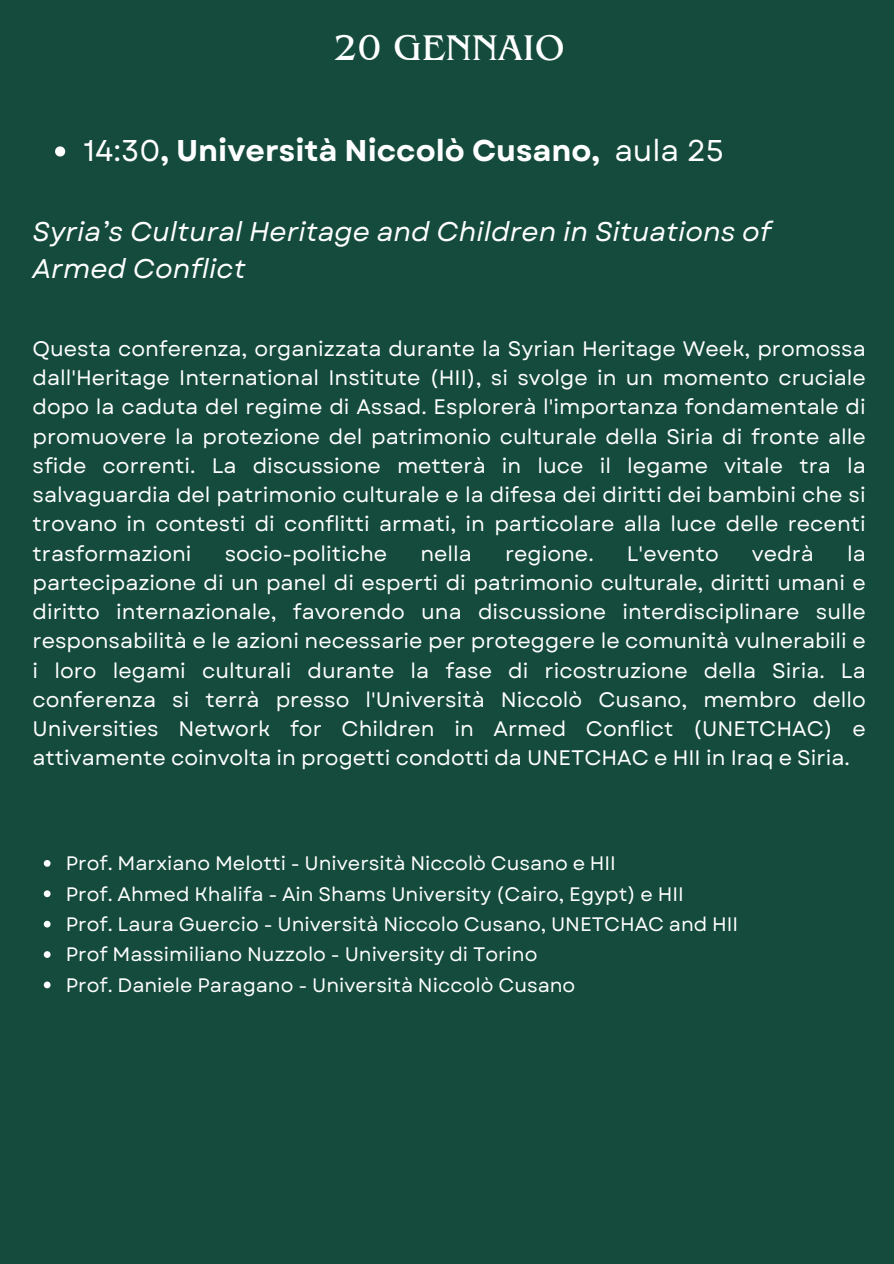
<style>
.page{position:relative;width:894px;height:1264px;background:#fff}
.page>*{position:absolute;margin:0;border:0;box-sizing:border-box;transform-origin:0 0}
.t1{font:37.5px "Benguiat Pro ITC";color:#fff}
.t2{font:700 30px "Garet";color:#fff}
.t3{font:italic 27px/37.2px "Garet";color:#fff}
.t4{font:21px/29.2px "Garet";color:#fff;text-align:justify}
.t5{font:19.5px "Garet";color:#fff}
.s1{font-weight:400}
</style>
<div class="page">
<div style="left:0;top:0;width:893px;height:1263px;background:#144b3c"></div>
<svg style="left:55px;top:146px;width:10px;height:10px"></svg>
<svg style="left:44px;top:860px;width:7px;height:6px"></svg>
<svg style="left:44px;top:890px;width:7px;height:7px"></svg>
<svg style="left:44px;top:920px;width:7px;height:7px"></svg>
<svg style="left:44px;top:951px;width:7px;height:6px"></svg>
<svg style="left:44px;top:981px;width:7px;height:7px"></svg>
<h1 class="t1" style="left:333px;top:34px;width:232px">20 GENNAIO</h1>
<p class="t2" style="left:84px;top:129px;width:641px"><span class="s1">14:30</span>, Università Niccolò Cusano, <span class="s1">aula 25</span></p>
<h2 class="t3" style="left:33px;top:213px;width:740px">Syria’s Cultural Heritage and Children in Situations of<br>Armed Conflict</h2>
<p class="t4" style="left:33px;top:334px;width:834px">Questa conferenza, organizzata durante la Syrian Heritage Week, promossa dall'Heritage International Institute (HII), si svolge in un momento cruciale dopo la caduta del regime di Assad. Esplorerà l'importanza fondamentale di promuovere la protezione del patrimonio culturale della Siria di fronte alle sfide correnti. La discussione metterà in luce il legame vitale tra la salvaguardia del patrimonio culturale e la difesa dei diritti dei bambini che si trovano in contesti di conflitti armati, in particolare alla luce delle recenti trasformazioni</p>
<p class="t4" style="left:224px;top:538px;width:164px">socio-politiche</p>
<p class="t4" style="left:420px;top:538px;width:53px">nella</p>
<p class="t4" style="left:505px;top:538px;width:90px">regione.</p>
<p class="t4" style="left:626px;top:538px;width:93px">L'evento</p>
<p class="t4" style="left:751px;top:538px;width:63px">vedrà</p>
<p class="t4" style="left:33px;top:538px;width:834px;text-indent:814px">la partecipazione di un panel di esperti di patrimonio culturale, diritti umani e diritto internazionale, favorendo una discussione interdisciplinare sulle responsabilità e le azioni necessarie per proteggere le comunità vulnerabili e i loro legami culturali durante la fase di ricostruzione della Siria. La conferenza si terrà presso l'Università Niccolò Cusano, membro dello Universities Network for Children in Armed Conflict (UNETCHAC) e attivamente coinvolta in progetti condotti da UNETCHAC e HII in Iraq e Siria.</p>
<p class="t5" style="left:66px;top:849px;width:551px">Prof. Marxiano Melotti - Università Niccolò Cusano e HII</p>
<p class="t5" style="left:66px;top:879px;width:619px">Prof. Ahmed Khalifa - Ain Shams University (Cairo, Egypt) e HII</p>
<p class="t5" style="left:66px;top:910px;width:673px">Prof. Laura Guercio - Università Niccolo Cusano, UNETCHAC and HII</p>
<p class="t5" style="left:66px;top:940px;width:473px">Prof Massimiliano Nuzzolo - University di Torino</p>
<p class="t5" style="left:66px;top:970px;width:511px">Prof. Daniele Paragano - Università Niccolò Cusano</p>
</div>
